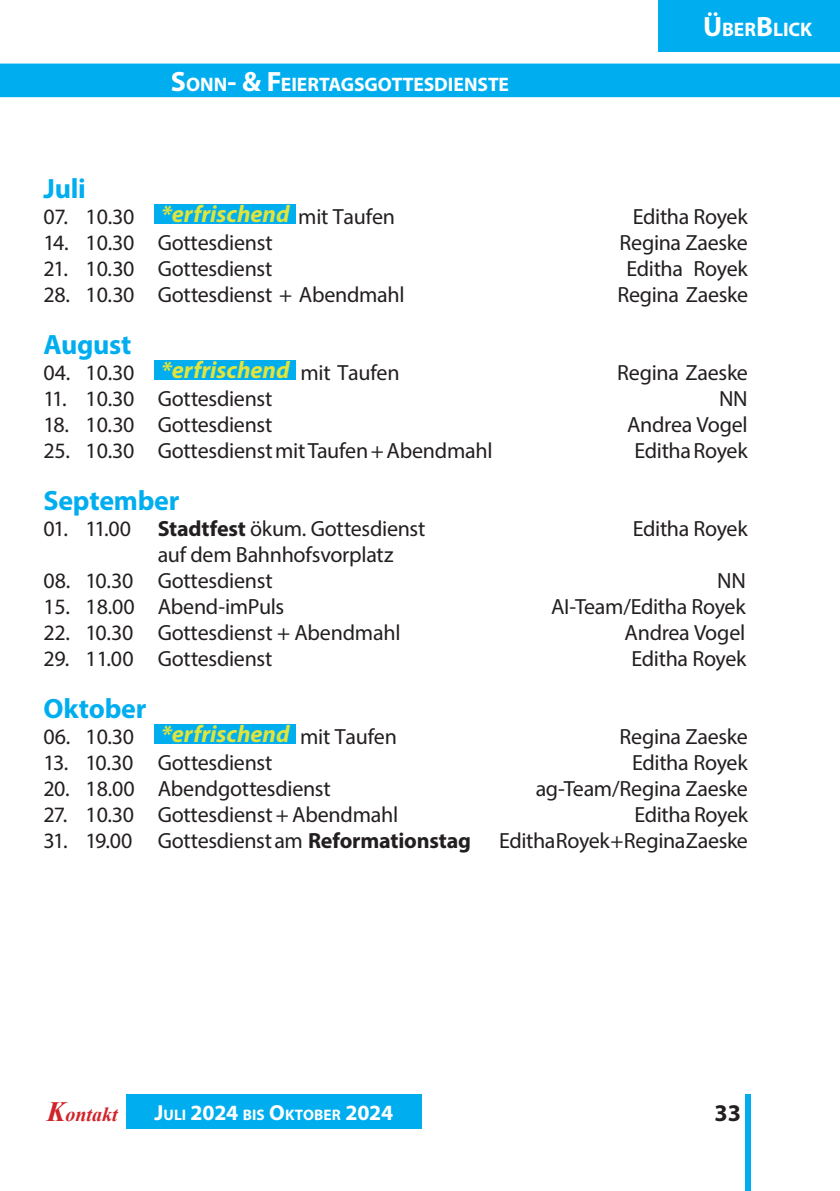
<style>
.page{position:relative;width:840px;height:1191px;background:#fff}
.page>*{position:absolute;margin:0;border:0;box-sizing:border-box;transform-origin:0 0}
.Überschrift{font:700 28px "Myriad Pro";letter-spacing:-.01em;color:#00aeef}
.Überschrift-2{font:italic 700 24px "Myriad Pro";color:#e1e43b}
.t1{font:700 24px "Myriad Pro";color:#231f20}
.Überschrift-3{font:22px "Myriad Pro";letter-spacing:-.015em;color:#231f20}
.t2{font:italic 700 20px "Times New Roman";color:#d1232a}
.Überschrift-4{font:700 19.6px "Myriad Pro";color:#fff}
.t3{font:700 15.2px "Myriad Pro";letter-spacing:.005em;color:#fff}
.s1{font-size:28px}
.s2{font-weight:400;font-style:normal;font-size:22px;color:#231f20}
.s3{font-weight:700}
.s4{font-size:21.8px}
</style>
<div class="page">
<div style="left:658px;top:0;width:181px;height:51px;background:#00aeef"></div>
<div style="left:744px;top:1094px;width:6px;height:97px;background:#00aeef"></div>
<div style="left:126px;top:1094px;width:295px;height:34px;background:#00aeef"></div>
<div style="left:0;top:64px;width:839px;height:33px;background:#00aeef"></div>
<div style="left:154px;top:204px;width:142px;height:20px;background:#00aeef"></div>
<div style="left:154px;top:360px;width:142px;height:20px;background:#00aeef"></div>
<div style="left:154px;top:724px;width:142px;height:20px;background:#00aeef"></div>
<p class="Überschrift-4" style="left:171px;top:72px;width:339px"><span class="s1">S</span>ONN<span class="s1">- &amp; F</span>EIERTAGSGOTTESDIENSTE</p>
<p class="Überschrift-4" style="left:702px;top:17px;width:111px"><span class="s1">Ü</span>BER<span class="s1">B</span>LICK</p>
<p class="Überschrift" style="left:44px;top:170px;width:44px">Juli</p>
<p class="Überschrift-3" style="left:44px;top:203px;width:92px">07. 10.30</p>
<p class="Überschrift-2" style="left:161px;top:199px;width:235px">*erfrischend <span class="s2">mit Taufen</span></p>
<p class="Überschrift-3" style="left:632px;top:203px;width:116px">Editha Royek</p>
<p class="Überschrift-3" style="left:44px;top:229px;width:230px">14. 10.30 Gottesdienst</p>
<p class="Überschrift-3" style="left:619px;top:229px;width:130px">Regina Zaeske</p>
<p class="Überschrift-3" style="left:44px;top:255px;width:230px">21. 10.30 Gottesdienst</p>
<p class="Überschrift-3" style="left:626px;top:255px;width:123px">Editha Royek</p>
<p class="Überschrift-3" style="left:44px;top:281px;width:362px">28. 10.30 Gottesdienst + Abendmahl</p>
<p class="Überschrift-3" style="left:617px;top:281px;width:132px">Regina Zaeske</p>
<p class="Überschrift" style="left:44px;top:326px;width:89px">August</p>
<p class="Überschrift-3" style="left:44px;top:359px;width:92px">04. 10.30</p>
<p class="Überschrift-3" style="left:300px;top:359px;width:100px">mit Taufen</p>
<p class="Überschrift-3" style="left:617px;top:359px;width:132px">Regina Zaeske</p>
<p class="Überschrift-3" style="left:44px;top:385px;width:230px">11. 10.30 Gottesdienst</p>
<p class="Überschrift-3" style="left:718px;top:385px;width:30px">NN</p>
<p class="Überschrift-3" style="left:44px;top:411px;width:230px">18. 10.30 Gottesdienst</p>
<p class="Überschrift-3" style="left:626px;top:411px;width:122px">Andrea Vogel</p>
<p class="Überschrift-3" style="left:44px;top:437px;width:450px">25. 10.30 Gottesdienst mit Taufen + Abendmahl</p>
<p class="Überschrift-3" style="left:634px;top:437px;width:115px">Editha Royek</p>
<p class="Überschrift" style="left:44px;top:482px;width:137px">September</p>
<p class="Überschrift-3" style="left:44px;top:515px;width:383px">01. 11.00 <span class="s3">Stadtfest</span> ökum. Gottesdienst</p>
<p class="Überschrift-3" style="left:632px;top:515px;width:116px">Editha Royek</p>
<p class="Überschrift-3" style="left:158px;top:541px;width:237px">auf dem Bahnhofsvorplatz</p>
<p class="Überschrift-3" style="left:44px;top:567px;width:230px">08. 10.30 Gottesdienst</p>
<p class="Überschrift-3" style="left:716px;top:567px;width:30px">NN</p>
<p class="Überschrift-3" style="left:44px;top:593px;width:242px">15. 18.00 Abend-imPuls</p>
<p class="Überschrift-3" style="left:550px;top:593px;width:196px">AI-Team/Editha Royek</p>
<p class="Überschrift-3" style="left:44px;top:619px;width:358px">22. 10.30 Gottesdienst + Abendmahl</p>
<p class="Überschrift-3" style="left:624px;top:619px;width:122px">Andrea Vogel</p>
<p class="Überschrift-3" style="left:44px;top:645px;width:230px">29. 11.00 Gottesdienst</p>
<p class="Überschrift-3" style="left:631px;top:645px;width:116px">Editha Royek</p>
<p class="Überschrift" style="left:44px;top:690px;width:104px">Oktober</p>
<p class="Überschrift-3" style="left:44px;top:723px;width:92px">06. 10.30</p>
<p class="Überschrift-3" style="left:619px;top:723px;width:130px">Regina Zaeske</p>
<p class="Überschrift-3" style="left:44px;top:749px;width:230px">13. 10.30 Gottesdienst</p>
<p class="Überschrift-3" style="left:631px;top:749px;width:117px">Editha Royek</p>
<p class="Überschrift-3" style="left:44px;top:775px;width:288px">20. 18.00 Abendgottesdienst</p>
<p class="Überschrift-3" style="left:535px;top:775px;width:213px">ag-Team/Regina Zaeske</p>
<p class="Überschrift-3" style="left:44px;top:801px;width:356px">27. 10.30 Gottesdienst + Abendmahl</p>
<p class="Überschrift-3" style="left:634px;top:801px;width:115px">Editha Royek</p>
<p class="Überschrift-3" style="left:44px;top:827px;width:428px">31. 19.00 Gottesdienst am <span class="s3">Reformationstag</span></p>
<p class="Überschrift-3" style="left:499px;top:827px;width:250px">Editha Royek + Regina Zaeske</p>
<p class="Überschrift-2" style="left:161px;top:355px;width:130px">*erfrischend</p>
<p class="Überschrift-2" style="left:161px;top:719px;width:237px">*erfrischend <span class="s2">mit Taufen</span></p>
<p class="t2" style="left:47px;top:1100px;width:72px"><span class="s1">K</span>ontakt</p>
<p class="t3" style="left:154px;top:1104px;width:240px"><span class="s4">J</span>ULI <span class="s4">2024</span> BIS <span class="s4">O</span>KTOBER <span class="s4">2024</span></p>
<p class="t1" style="left:714px;top:1096px;width:28px">33</p>
</div>
